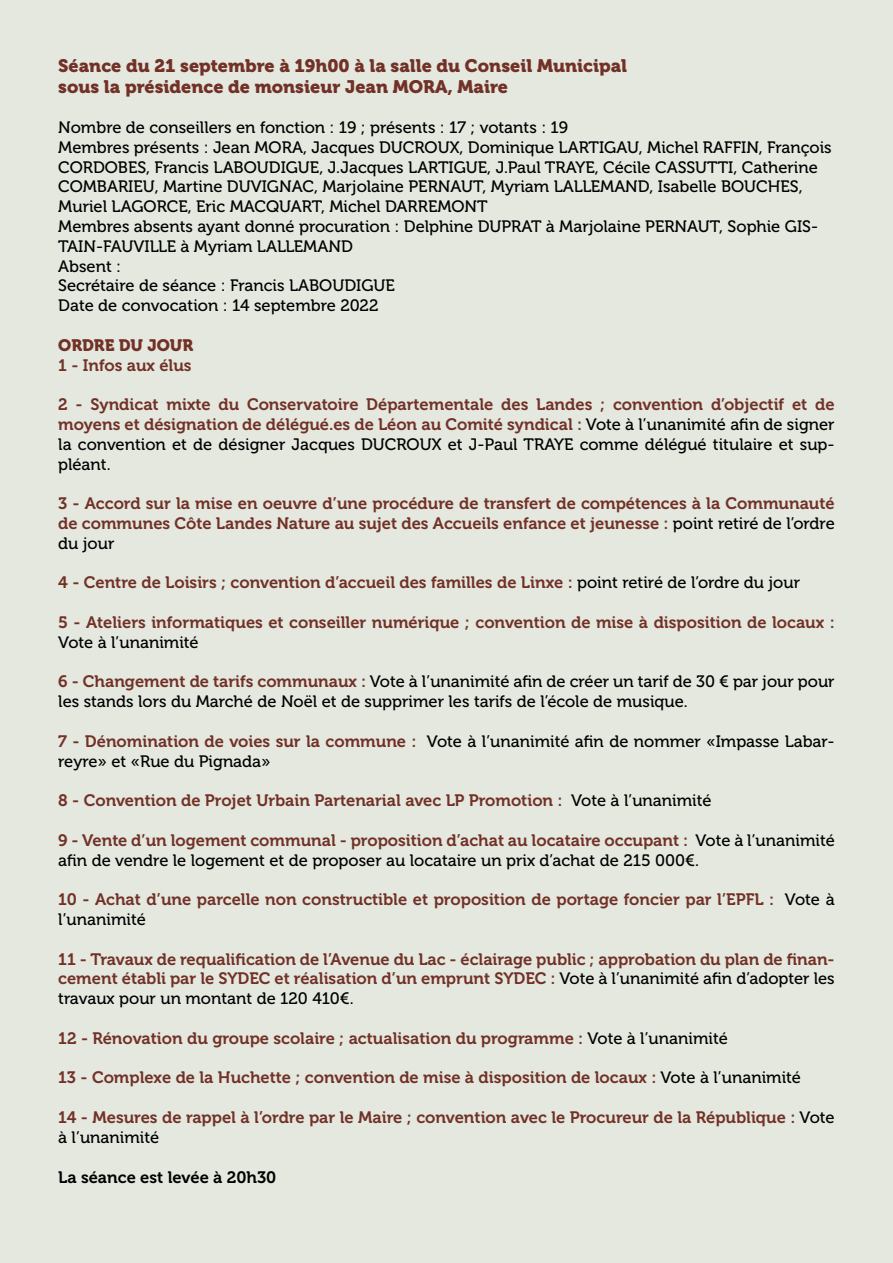
<style>
.page{position:relative;width:893px;height:1263px;background:#e4e8df}
.page>*{position:absolute;margin:0;border:0;box-sizing:border-box;transform-origin:0 0}
.t1{font:18px/21.6px "Museo 900";color:#723127}
.t2{font:16.5px/19.8px "Museo 700";color:#723127}
.t3{font:16.5px/19.8px "Museo 500";color:#000}
.t4{font:16.5px "Museo 700";color:#000}
.t5{font:16.5px "Museo 900";color:#723127}
.s1{font-family:"Museo 500";color:#000}
.s2{font-family:"Museo 700";color:#723127}
</style>
<div class="page">
<p class="t1" style="left:58px;top:55px;width:570px">Séance du 21 septembre à 19h00 à la salle du Conseil Municipal sous la présidence de monsieur Jean MORA, Maire</p>
<p class="t3" style="left:58px;top:118px;width:775px">Nombre de conseillers en fonction : 19 ; présents : 17 ; votants : 19<br>Membres présents : Jean MORA, Jacques DUCROUX, Dominique LARTIGAU, Michel RAFFIN, François CORDOBES, Francis LABOUDIGUE, J.Jacques LARTIGUE, J.Paul TRAYE, Cécile CASSUTTI, Catherine COMBARIEU, Martine DUVIGNAC, Marjolaine PERNAUT, Myriam LALLEMAND, Isabelle BOUCHES, Muriel LAGORCE, Eric MACQUART, Michel DARREMONT<br>Membres absents ayant donné procuration : Delphine DUPRAT à Marjolaine PERNAUT, Sophie GIS-TAIN-FAUVILLE à Myriam LALLEMAND<br>Absent :<br>Secrétaire de séance : Francis LABOUDIGUE<br>Date de convocation : 14 septembre 2022</p>
<p class="t5" style="left:58px;top:336px;width:136px">ORDRE DU JOUR</p>
<p class="t2" style="left:58px;top:355px;width:135px">1 - Infos aux élus</p>
<p class="t2" style="left:58px;top:395px;width:778px">2 - Syndicat mixte du Conservatoire Départementale des Landes ; convention d’objectif et de moyens et désignation de délégué.es de Léon au Comité syndical : <span class="s1">Vote à l’unanimité afin de signer</span></p>
<p class="t3" style="left:58px;top:434px;width:778px">la convention et de désigner Jacques DUCROUX et J-Paul TRAYE comme délégué titulaire et sup&shy;pléant.</p>
<p class="t2" style="left:58px;top:494px;width:778px">3 - Accord sur la mise en oeuvre d’une procédure de transfert de compétences à la Communauté de communes Côte Landes Nature au sujet des Accueils enfance et jeunesse : <span class="s1">point retiré de l’ordre</span></p>
<p class="t3" style="left:58px;top:533px;width:58px">du jour</p>
<p class="t2" style="left:58px;top:573px;width:743px">4 - Centre de Loisirs ; convention d’accueil des familles de Linxe : <span class="s1">point retiré de l’ordre du jour</span></p>
<p class="t2" style="left:58px;top:613px;width:778px">5 - Ateliers informatiques et conseiller numérique ; convention de mise à disposition de locaux :</p>
<p class="t3" style="left:58px;top:632px;width:142px">Vote à l’unanimité</p>
<p class="t3" style="left:58px;top:672px;width:778px"><span class="s2">6 - Changement de tarifs communaux :</span> Vote à l’unanimité afin de créer un tarif de 30 € par jour pour les stands lors du Marché de Noël et de supprimer les tarifs de l’école de musique.</p>
<p class="t3" style="left:58px;top:731px;width:778px"><span class="s2">7 - Dénomination de voies sur la commune :</span> Vote à l’unanimité afin de nommer «Impasse Labar&shy;reyre» et «Rue du Pignada»</p>
<p class="t2" style="left:58px;top:791px;width:655px">8 - Convention de Projet Urbain Partenarial avec LP Promotion : <span class="s1">Vote à l’unanimité</span></p>
<p class="t2" style="left:58px;top:830px;width:778px">9 - Vente d’un logement communal - proposition d’achat au locataire occupant : <span class="s1">Vote à l’unanimité</span></p>
<p class="t3" style="left:58px;top:850px;width:642px">afin de vendre le logement et de proposer au locataire un prix d’achat de 215 000€.</p>
<p class="t2" style="left:58px;top:890px;width:778px">10 - Achat d’une parcelle non constructible et proposition de portage foncier par l’EPFL : <span class="s1">Vote à</span></p>
<p class="t3" style="left:58px;top:910px;width:89px">l’unanimité</p>
<p class="t2" style="left:58px;top:949px;width:778px">11 - Travaux de requalification de l’Avenue du Lac - éclairage public ; approbation du plan de finan&shy;cement établi par le SYDEC et réalisation d’un emprunt SYDEC : <span class="s1">Vote à l’unanimité afin d’adopter les</span></p>
<p class="t3" style="left:58px;top:989px;width:297px">travaux pour un montant de 120 410€.</p>
<p class="t2" style="left:58px;top:1028px;width:671px">12 - Rénovation du groupe scolaire ; actualisation du programme : <span class="s1">Vote à l’unanimité</span></p>
<p class="t2" style="left:58px;top:1068px;width:744px">13 - Complexe de la Huchette ; convention de mise à disposition de locaux : <span class="s1">Vote à l’unanimité</span></p>
<p class="t2" style="left:58px;top:1108px;width:778px">14 - Mesures de rappel à l’ordre par le Maire ; convention avec le Procureur de la République : <span class="s1">Vote</span></p>
<p class="t3" style="left:58px;top:1127px;width:102px">à l’unanimité</p>
<p class="t4" style="left:58px;top:1167px;width:220px">La séance est levée à 20h30</p>
</div>
